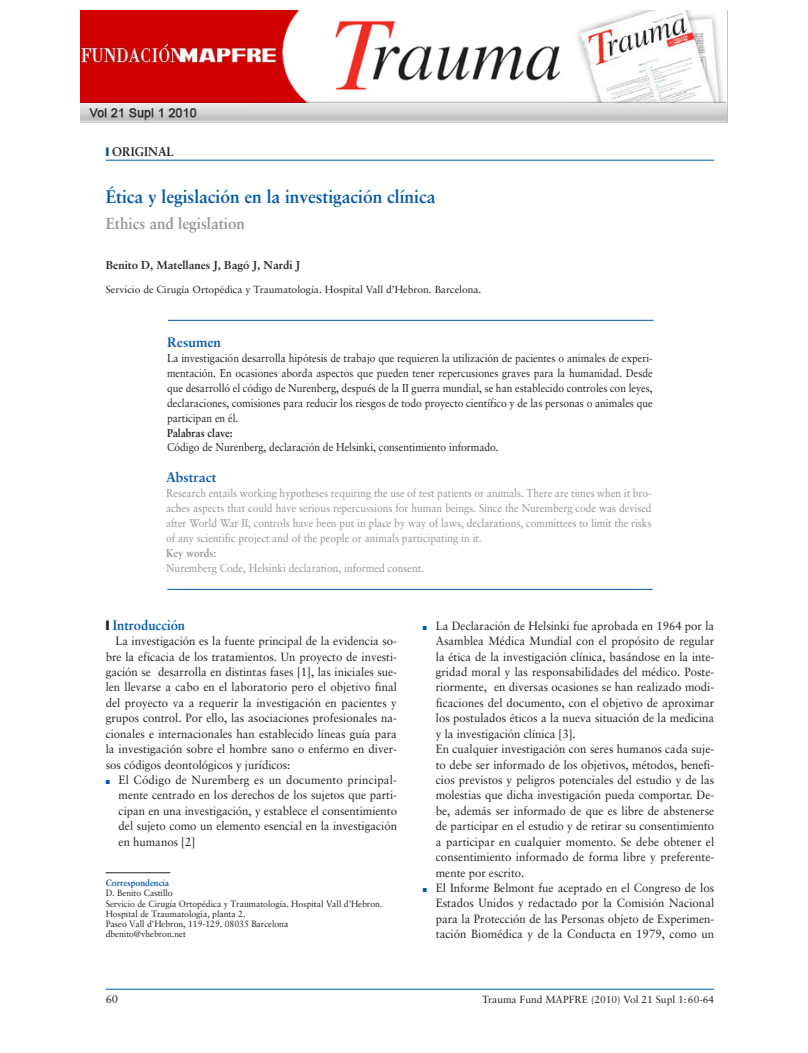
<style>
.page{position:relative;width:808px;height:1053px;background:#fff}
.page>*{position:absolute;margin:0;border:0;box-sizing:border-box;transform-origin:0 0}
.t1{font:700 18.25px "Sabon";color:#0157a8;scale:.95 1}
.t2{font:700 16px "Sabon";color:#929696;scale:.95 1}
.t3{font:700 13.75px "Sabon";color:#0157a8}
.t4{font:700 13.75px "Sabon";color:#0157a8;scale:.95 1}
.t5{font:700 12.5px "Sabon";color:#231f20;scale:.95 1}
.t6{font:12px/15.4px "Sabon";color:#231f20;text-align:justify;scale:.95 1}
.t7{font:11.38px/14.9px "Sabon";color:#231f20;text-align:justify;scale:.9 1}
.t8{font:11.38px/14.9px "Sabon";color:#929696;text-align:justify;scale:.9 1}
.t9{font:700 11.38px "Sabon";color:#231f20}
.t10{font:700 11.38px "Sabon";color:#231f20;scale:.9 1}
.t11{font:700 11.38px "Sabon";color:#929696;scale:.9 1}
.t12{font:11.38px "Sabon";color:#231f20}
.t13{font:10.25px "Sabon";color:#231f20}
.t14{font:9.12px/10.2px "Sabon";color:#231f20;scale:.95 1}
.t15{font:700 9.12px "Sabon";color:#0157a8;scale:.95 1}
.s1{color:#0157a8}
.s2{color:#231f20}
</style>
<div class="page">
<hr style="left:106px;top:988px;width:608px;height:1px;background:#0157a8">
<hr style="left:106px;top:872px;width:64px;height:1px;background:#231f20">
<hr style="left:106px;top:160px;width:608px;height:1px;background:#0157a8">
<hr style="left:168px;top:320px;width:485px;height:1px;background:#0157a8">
<hr style="left:167px;top:589px;width:486px;height:1px;background:#0157a8">
<img style="left:81px;top:10px;width:646px;height:112px">
<p class="t5" style="left:106px;top:147px;width:73px"><span class="s1">❙</span> ORIGINAL</p>
<h1 class="t1" style="left:106px;top:189px;width:349px">Ética y legislación en la investigación clínica</h1>
<h2 class="t2" style="left:106px;top:217px;width:148px">Ethics and legislation</h2>
<p class="t9" style="left:106px;top:260px;width:196px">Benito D, Matellanes J, Bagó J, Nardi J</p>
<p class="t13" style="left:106px;top:285px;width:377px">Servicio de Cirugía Ortopédica y Traumatología. Hospital Vall d’Hebron. Barcelona.</p>
<p class="t3" style="left:167px;top:337px;width:56px">Resumen</p>
<p class="t7" style="left:167px;top:352px;width:541px">La investigación desarrolla hipótesis de trabajo que requieren la utilización de pacientes o animales de experi&shy;mentación. En ocasiones aborda aspectos que pueden tener repercusiones graves para la humanidad. Desde que desarrolló el código de Nurenberg, después de la II guerra mundial, se han establecido controles con leyes, declaraciones, comisiones para reducir los riesgos de todo proyecto científico y de las personas o animales que participan en él.</p>
<p class="t10" style="left:167px;top:428px;width:74px">Palabras clave:</p>
<p class="t7" style="left:167px;top:441px;width:370px">Código de Nurenberg, declaración de Helsinki, consentimiento informado.</p>
<p class="t3" style="left:166px;top:472px;width:52px">Abstract</p>
<p class="t8" style="left:166px;top:487px;width:541px">Research entails working hypotheses requiring the use of test patients or animals. There are times when it bro&shy;aches aspects that could have serious repercussions for human beings. Since the Nuremberg code was devised after World War II, controls have been put in place by way of laws, declarations, committees to limit the risks of any scientific project and of the people or animals participating in it.</p>
<p class="t11" style="left:166px;top:548px;width:57px">Key words:</p>
<p class="t8" style="left:166px;top:561px;width:288px">Nuremberg Code, Helsinki declaration, informed consent.</p>
<p class="t4" style="left:106px;top:619px;width:85px"><span class="s2">❙</span> Introducción</p>
<p class="t6" style="left:106px;top:634px;width:308px;text-indent:10px">La investigación es la fuente principal de la evidencia so&shy;bre la eficacia de los tratamientos. Un proyecto de investi&shy;gación se desarrolla en distintas fases [1], las iniciales sue&shy;len llevarse a cabo en el laboratorio pero el objetivo final del proyecto va a requerir la investigación en pacientes y grupos control. Por ello, las asociaciones profesionales na&shy;cionales e internacionales han establecido líneas guía para la investigación sobre el hombre sano o enfermo en diver&shy;sos códigos deontológicos y jurídicos:</p>
<p class="t6" style="left:119px;top:773px;width:295px;text-indent:-13px"><span class="s1">■</span> El Código de Nuremberg es un documento principal&shy;mente centrado en los derechos de los sujetos que parti&shy;cipan en una investigación, y establece el consentimiento del sujeto como un elemento esencial en la investigación en humanos [2]</p>
<p class="t15" style="left:106px;top:879px;width:68px">Correspondencia</p>
<p class="t14" style="left:106px;top:888px;width:293px">D. Benito Castillo<br>Servicio de Cirugía Ortopédica y Traumatología. Hospital Vall d’Hebron.<br>Hospital de Traumatología, planta 2.<br>Paseo Vall d'Hebron, 119-129. 08035 Barcelona<br>dbenito@vhebron.net</p>
<p class="t6" style="left:436px;top:618px;width:295px;text-align:left;text-indent:-13px"><span class="s1">■</span> La Declaración de Helsinki fue aprobada en 1964 por la Asamblea Médica Mundial con el propósito de regular la ética de la investigación clínica, basándose en la inte&shy;gridad moral y las responsabilidades del médico. Poste&shy;riormente, en diversas ocasiones se han realizado modi&shy;ficaciones del documento, con el objetivo de aproximar los postulados éticos a la nueva situación de la medicina y la investigación clínica [3].<br>En cualquier investigación con seres humanos cada suje&shy;to debe ser informado de los objetivos, métodos, benefi&shy;cios previstos y peligros potenciales del estudio y de las molestias que dicha investigación pueda comportar. De&shy;be, además ser informado de que es libre de abstenerse de participar en el estudio y de retirar su consentimiento a participar en cualquier momento. Se debe obtener el consentimiento informado de forma libre y preferente&shy;mente por escrito.</p>
<p class="t6" style="left:436px;top:880px;width:295px;text-indent:-13px"><span class="s1">■</span> El Informe Belmont fue aceptado en el Congreso de los Estados Unidos y redactado por la Comisión Nacional para la Protección de las Personas objeto de Experimen&shy;tación Biomédica y de la Conducta en 1979, como un</p>
<p class="t12" style="left:106px;top:994px;width:14px">60</p>
<p class="t13" style="left:482px;top:995px;width:234px">Trauma Fund MAPFRE (2010) Vol 21 Supl 1:60-64</p>
</div>
